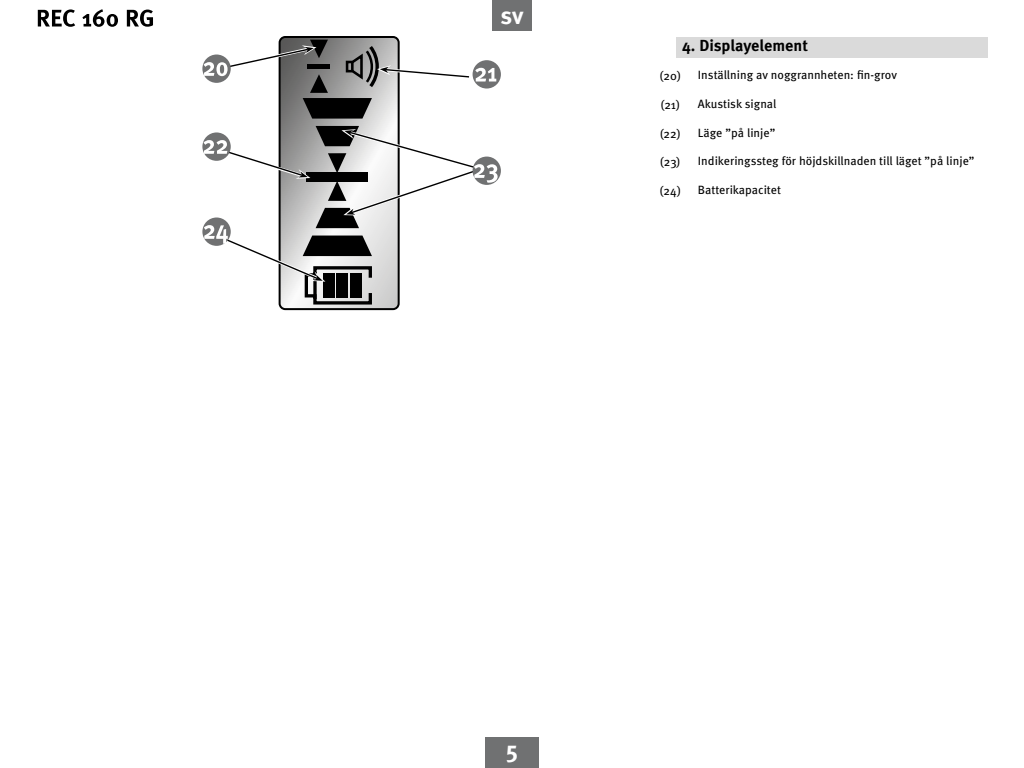
<style>
.page{position:relative;width:1024px;height:768px;background:#fff}
.page>*{position:absolute;margin:0;border:0;box-sizing:border-box;transform-origin:0 0}
.t1{font:700 24px "Meta Pro";color:#fff}
.Überschriften{font:700 16px "Meta Pro";color:#000}
.Meta_Book_Roman_12_A{font:12px "Meta Pro";color:#000}
</style>
<div class="page">
<svg style="left:38px;top:9px;width:115px;height:18px"></svg>
<div style="left:485px;top:738px;width:54px;height:30px;background:#707172"></div>
<div style="left:492px;top:0;width:40px;height:30px;background:#707172"></div>
<svg style="left:280px;top:37px;width:117px;height:272px"></svg>
<div style="left:279px;top:36px;width:121px;height:274px;border:2px solid #000;border-radius:6px"></div>
<div style="left:676px;top:37px;width:312px;height:21px;background:#dadada"></div>
<svg style="left:473px;top:60px;width:28px;height:29px"></svg>
<div style="left:473px;top:157px;width:28px;height:28px;background:#707172;border-radius:50%"></div>
<svg style="left:202px;top:55px;width:29px;height:28px"></svg>
<svg style="left:204px;top:40px;width:292px;height:79px"></svg>
<svg style="left:203px;top:126px;width:295px;height:180px"></svg>
<h1 class="t1" style="left:500px;top:-3px;width:25px">sv</h1>
<p class="Überschriften" style="left:682px;top:33px;width:127px">4. Displayelement</p>
<p class="Meta_Book_Roman_12_A" style="left:698px;top:66px;width:200px">Inställning av noggrannheten: fin-grov</p>
<p class="Meta_Book_Roman_12_A" style="left:698px;top:95px;width:80px">Akustisk signal</p>
<p class="Meta_Book_Roman_12_A" style="left:698px;top:123px;width:79px">Läge ”på linje”</p>
<p class="Meta_Book_Roman_12_A" style="left:698px;top:152px;width:278px">Indikeringssteg för höjdskillnaden till läget ”på linje”</p>
<p class="Meta_Book_Roman_12_A" style="left:698px;top:181px;width:85px">Batterikapacitet</p>
<p class="Meta_Book_Roman_12_A" style="left:660px;top:67px;width:22px">(20)</p>
<p class="Meta_Book_Roman_12_A" style="left:661px;top:95px;width:21px">(21)</p>
<p class="Meta_Book_Roman_12_A" style="left:660px;top:124px;width:22px">(22)</p>
<p class="Meta_Book_Roman_12_A" style="left:660px;top:153px;width:22px">(23)</p>
<p class="Meta_Book_Roman_12_A" style="left:660px;top:182px;width:22px">(24)</p>
<h1 class="t1" style="left:506px;top:731px;width:14px">5</h1>
</div>
